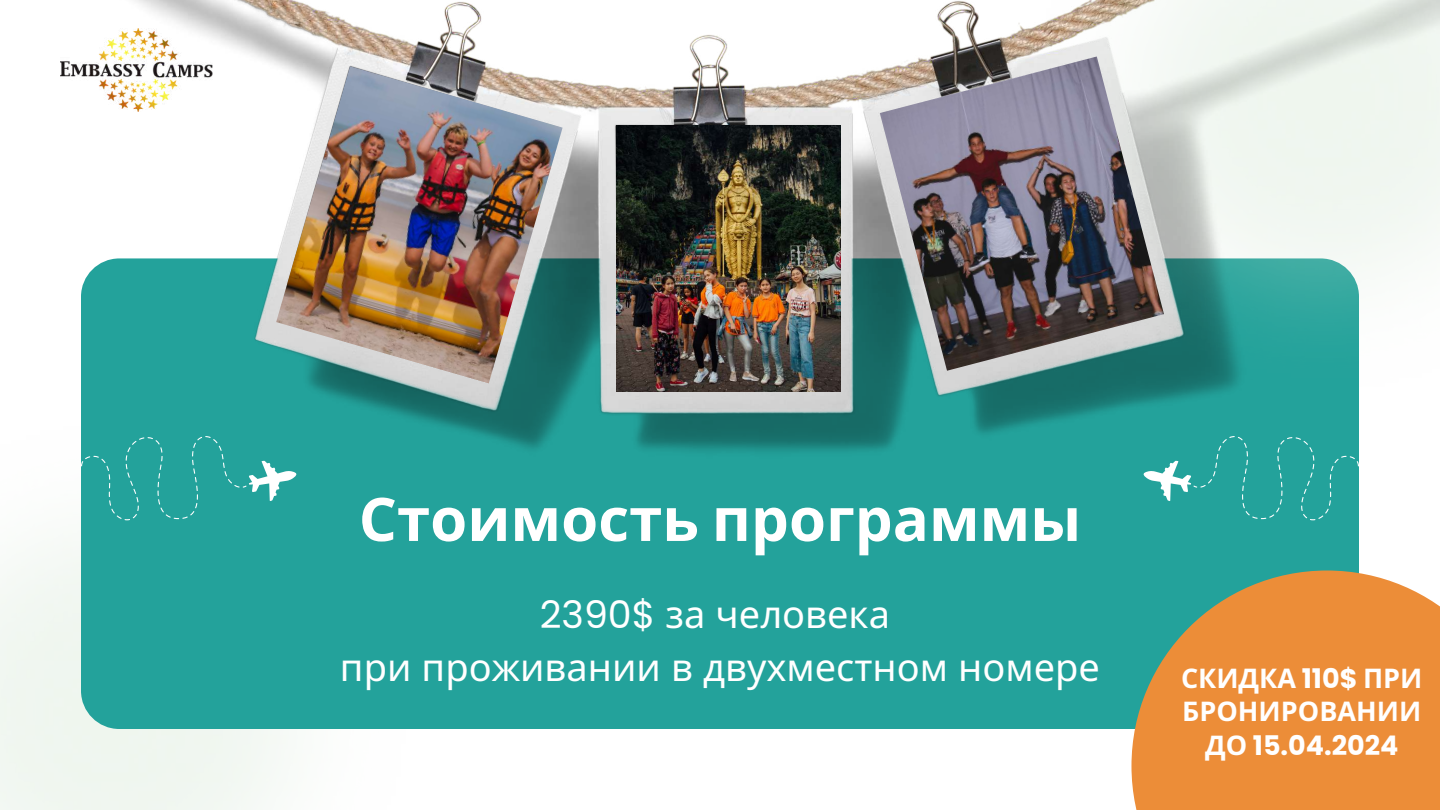
<style>
.page{position:relative;width:1440px;height:810px;background:#fff}
.page>*{position:absolute;margin:0;border:0;box-sizing:border-box;transform-origin:0 0}
.t1{font:700 60px "Noto Sans";color:#fff}
.t2{font:38px/52.5px "Noto Sans";color:#fff;text-align:center}
.t3{font:700 27px/33.5px "Noto Sans";color:#fff}
.t4{font:700 27px "Poppins";color:#fff}
.s1{font-family:"Poppins"}
.s2{font-family:"Noto Sans"}
</style>
<div class="page">
<div style="left:81px;top:258px;width:1277px;height:471px;background:#23a29b;border-radius:38px"></div>
<img style="left:60px;top:0;width:1299px;height:451px">
<img style="left:1005px;top:0;width:435px;height:422px">
<img style="left:276px;top:66px;width:287px;height:317px">
<img style="left:616px;top:125px;width:224px;height:267px">
<img style="left:880px;top:57px;width:284px;height:314px">
<svg style="left:81px;top:436px;width:216px;height:84px"></svg>
<svg style="left:1143px;top:436px;width:216px;height:84px"></svg>
<img style="left:61px;top:28px;width:151px;height:83px">
<div style="left:1131px;top:571px;width:309px;height:239px;background:#ec8d38"></div>
<h1 class="t1" style="left:359px;top:477px;width:724px">Стоимость программы</h1>
<p class="t2" style="left:340px;top:587px;width:762px"><span class="s1">2390$</span> за человека<br>при проживании в двухместном номере</p>
<p class="t3" style="left:1181px;top:660px;width:243px">СКИДКА <span class="s1">110$</span> ПРИ<br>БРОНИРОВАНИИ</p>
<p class="t4" style="left:1205px;top:726px;width:195px"><span class="s2">ДО</span> 15.04.2024</p>
</div>
